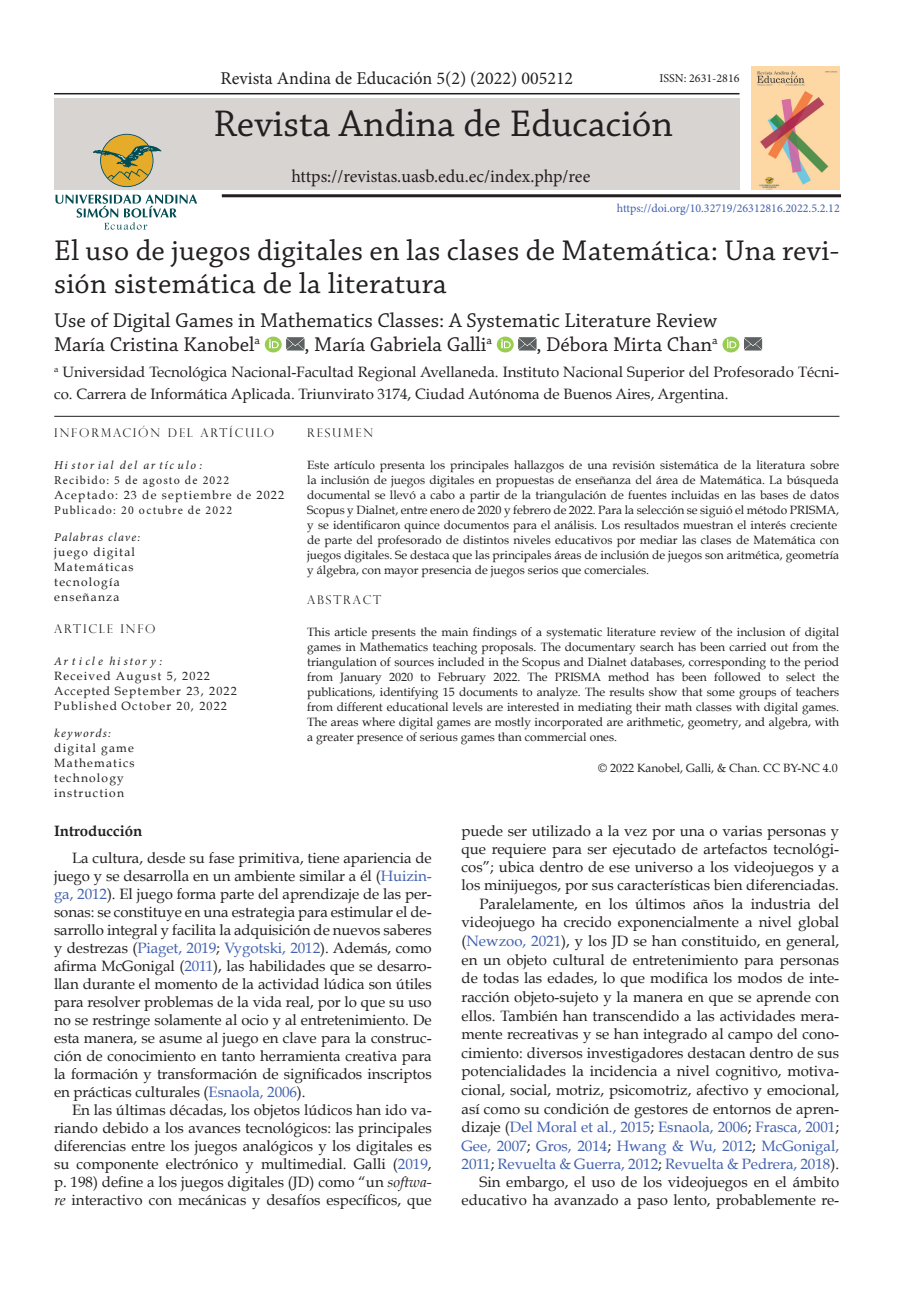
<style>
.page{position:relative;width:906px;height:1289px;background:#fff}
.page>*{position:absolute;margin:0;border:0;box-sizing:border-box;transform-origin:0 0}
.t1{font:39px "Chaparral Pro";color:#231f20}
.t2{font:30px/33px "Chaparral Pro";letter-spacing:.01em;color:#231f20}
.t3{font:21px/24px "Chaparral Pro";color:#231f20}
.t4{font:18px "Minion Pro";color:#231f20}
.t5{font:15px/18.5px "Book Antiqua";color:#231f20;text-align:justify}
.t6{font:700 15px "Book Antiqua";color:#231f20}
.t7{font:12px/15px "Book Antiqua";color:#231f20}
.t8{font:12px/15px "Book Antiqua";letter-spacing:.1em;color:#231f20}
.t9{font:12px "Minion Pro";letter-spacing:.1em;color:#231f20}
.t10{font:300 12px "Perpetua Titling";letter-spacing:.15em;color:#231f20}
.t11{font:12px "Minion Pro";color:#4261ad}
.t12{font:italic 12px "Minion Pro";letter-spacing:.135em;color:#231f20}
.t13{font:italic 12px "Minion Pro";letter-spacing:.21em;color:#231f20}
.t14{font:12px "Minion Pro";color:#231f20}
.t15{font:italic 12px "Minion Pro";letter-spacing:.09em;color:#231f20}
.t16{font:italic 12px "Minion Pro";letter-spacing:.105em;color:#231f20}
.s1{color:#4261ad}
.s2{font-style:italic}
</style>
<div class="page">
<div style="left:54px;top:98px;width:685px;height:92px;background:#d7d4d2"></div>
<hr style="left:222px;top:194px;width:619px;height:3px;background:#231f20">
<hr style="left:54px;top:93px;width:685px;height:1px;background:#231f20">
<img style="left:751px;top:67px;width:88px;height:123px">
<svg style="left:56px;top:194px;width:141px;height:36px"></svg>
<svg style="left:93px;top:134px;width:69px;height:53px"></svg>
<hr style="left:54px;top:416px;width:785px;height:1px;background:#231f20">
<svg style="left:265px;top:336px;width:39px;height:16px"></svg>
<svg style="left:497px;top:336px;width:39px;height:16px"></svg>
<svg style="left:722px;top:336px;width:40px;height:16px"></svg>
<p class="t4" style="left:220px;top:66px;width:354px">Revista Andina de Educación 5(2) (2022) 005212</p>
<p class="t14" style="left:659px;top:70px;width:82px">ISSN: 2631-2816</p>
<h1 class="t1" style="left:213px;top:102px;width:461px">Revista Andina de Educación</h1>
<p class="t4" style="left:291px;top:164px;width:300px">https://revistas.uasb.edu.ec/index.php/ree</p>
<p class="t11" style="left:617px;top:200px;width:224px">https://doi.org/10.32719/26312816.2022.5.2.12</p>
<h2 class="t2" style="left:54px;top:236px;width:786px">El uso de juegos digitales en las clases de Matemática: Una revi&shy;sión sistemática de la literatura</h2>
<h3 class="t3" style="left:54px;top:309px;width:664px">Use of Digital Games in Mathematics Classes: A Systematic Literature Review<br>María Cristina Kanobel<sup>a</sup></h3>
<h3 class="t3" style="left:304px;top:333px;width:189px">, María Gabriela Galli<sup>a</sup></h3>
<h3 class="t3" style="left:536px;top:333px;width:183px">, Débora Mirta Chan<sup>a</sup></h3>
<p class="t5" style="left:54px;top:360px;width:786px;line-height:22.8px"><sup>a</sup> Universidad Tecnológica Nacional-Facultad Regional Avellaneda. Instituto Nacional Superior del Profesorado Técni&shy;co. Carrera de Informática Aplicada. Triunvirato 3174, Ciudad Autónoma de Buenos Aires, Argentina.</p>
<p class="t10" style="left:54px;top:425px;width:221px">INFORMACIÓN DEL ARTÍCULO</p>
<p class="t12" style="left:54px;top:457px;width:150px">Hi stor ial del ar tíc ulo :</p>
<p class="t9" style="left:54px;top:472px;width:177px">Recibido: 5 de agosto de 2022</p>
<p class="t8" style="left:54px;top:487px;width:231px">Aceptado: 23 de septiembre de 2022</p>
<p class="t9" style="left:54px;top:502px;width:180px">Publicado: 20 octubre de 2022</p>
<p class="t15" style="left:54px;top:529px;width:87px">Palabras clave:</p>
<p class="t8" style="left:54px;top:544px;width:82px">juego digital<br>Matemáticas tecnología enseñanza</p>
<p class="t10" style="left:54px;top:621px;width:103px">ARTICLE INFO</p>
<p class="t13" style="left:54px;top:652px;width:109px">Article history:</p>
<p class="t8" style="left:54px;top:668px;width:184px">Received August 5, 2022<br>Accepted September 23, 2022<br>Published October 20, 2022</p>
<p class="t16" style="left:54px;top:724px;width:58px">keywords:</p>
<p class="t8" style="left:54px;top:740px;width:82px">digital game<br>Mathematics technology instruction</p>
<p class="t6" style="left:54px;top:822px;width:90px">Introducción</p>
<p class="t10" style="left:307px;top:425px;width:67px">RESUMEN</p>
<p class="t7" style="left:307px;top:457px;width:533px">Este artículo presenta los principales hallazgos de una revisión sistemática de la literatura sobre la inclusión de juegos digitales en propuestas de enseñanza del área de Matemática. La búsqueda documental se llevó a cabo a partir de la triangulación de fuentes incluidas en las bases de datos Scopus y Dialnet, entre enero de 2020 y febrero de 2022. Para la selección se siguió el método PRISMA, y se identificaron quince documentos para el análisis. Los resultados muestran el interés creciente de parte del profesorado de distintos niveles educativos por mediar las clases de Matemática con juegos digitales. Se destaca que las principales áreas de inclusión de juegos son aritmética, geometría y álgebra, con mayor presencia de juegos serios que comerciales.</p>
<p class="t10" style="left:307px;top:592px;width:76px">ABSTRACT</p>
<p class="t7" style="left:307px;top:623px;width:533px;text-align:justify">This article presents the main findings of a systematic literature review of the inclusion of digital games in Mathematics teaching proposals. The documentary search has been carried out from the triangulation of sources included in the Scopus and Dialnet databases, corresponding to the period from January 2020 to February 2022. The PRISMA method has been followed to select the publications, identifying 15 documents to analyze. The results show that some groups of teachers from different educational levels are interested in mediating their math classes with digital games.<br>The areas where digital games are mostly incorporated are arithmetic, geometry, and algebra, with a greater presence of serious games than commercial ones.</p>
<p class="t7" style="left:598px;top:760px;width:241px">© 2022 Kanobel, Galli, &amp; Chan. CC BY-NC 4.0</p>
<p class="t5" style="left:461px;top:821px;width:379px;text-align:right">puede ser utilizado a la vez por una o varias personas y que requiere para ser ejecutado de artefactos tecnológi&shy;cos”; ubica dentro de ese universo a los videojuegos y a los minijuegos, por sus características bien diferenciadas.<br>Paralelamente, en los últimos años la industria del videojuego ha crecido exponencialmente a nivel global (<span class="s1">Newzoo, 2021</span>), y los JD se han constituido, en general, en un objeto cultural de entretenimiento para personas de todas las edades, lo que modifica los modos de inte&shy;racción objeto-sujeto y la manera en que se aprende con ellos. También han transcendido a las actividades mera&shy;mente recreativas y se han integrado al campo del cono&shy;cimiento: diversos investigadores destacan dentro de sus potencialidades la incidencia a nivel cognitivo, motiva&shy;cional, social, motriz, psicomotriz, afectivo y emocional, así como su condición de gestores de entornos de apren&shy;dizaje (<span class="s1">Del Moral et al., 2015</span>; <span class="s1">Esnaola, 2006</span>; <span class="s1">Frasca, 2001</span>; <span class="s1">Gee, 2007</span>; <span class="s1">Gros, 2014</span>; <span class="s1">Hwang &amp; Wu, 2012</span>; <span class="s1">McGonigal, 2011</span>; <span class="s1">Revuelta &amp; Guerra, 2012</span>; <span class="s1">Revuelta &amp; Pedrera, 2018</span>).<br>Sin embargo, el uso de los videojuegos en el ámbito educativo ha avanzado a paso lento, probablemente re-</p>
<p class="t5" style="left:54px;top:848px;width:379px;line-height:18px;text-indent:18px">La cultura, desde su fase primitiva, tiene apariencia de juego y se desarrolla en un ambiente similar a él (<span class="s1">Huizin&shy;ga, 2012</span>). El juego forma parte del aprendizaje de las per&shy;sonas: se constituye en una estrategia para estimular el de&shy;sarrollo integral y facilita la adquisición de nuevos saberes y destrezas (<span class="s1">Piaget, 2019</span>; <span class="s1">Vygotski, 2012</span>). Además, como afirma McGonigal (<span class="s1">2011</span>), las habilidades que se desarro&shy;llan durante el momento de la actividad lúdica son útiles para resolver problemas de la vida real, por lo que su uso no se restringe solamente al ocio y al entretenimiento. De esta manera, se asume al juego en clave para la construc&shy;ción de conocimiento en tanto herramienta creativa para la formación y transformación de significados inscriptos en prácticas culturales (<span class="s1">Esnaola, 2006</span>).</p>
<p class="t5" style="left:54px;top:1100px;width:379px;line-height:18px;text-indent:18px">En las últimas décadas, los objetos lúdicos han ido va&shy;riando debido a los avances tecnológicos: las principales diferencias entre los juegos analógicos y los digitales es su componente electrónico y multimedial. Galli (<span class="s1">2019</span>, p. 198) define a los juegos digitales (JD) como “un <span class="s2">softwa&shy;re</span> interactivo con mecánicas y desafíos específicos, que</p>
</div>
